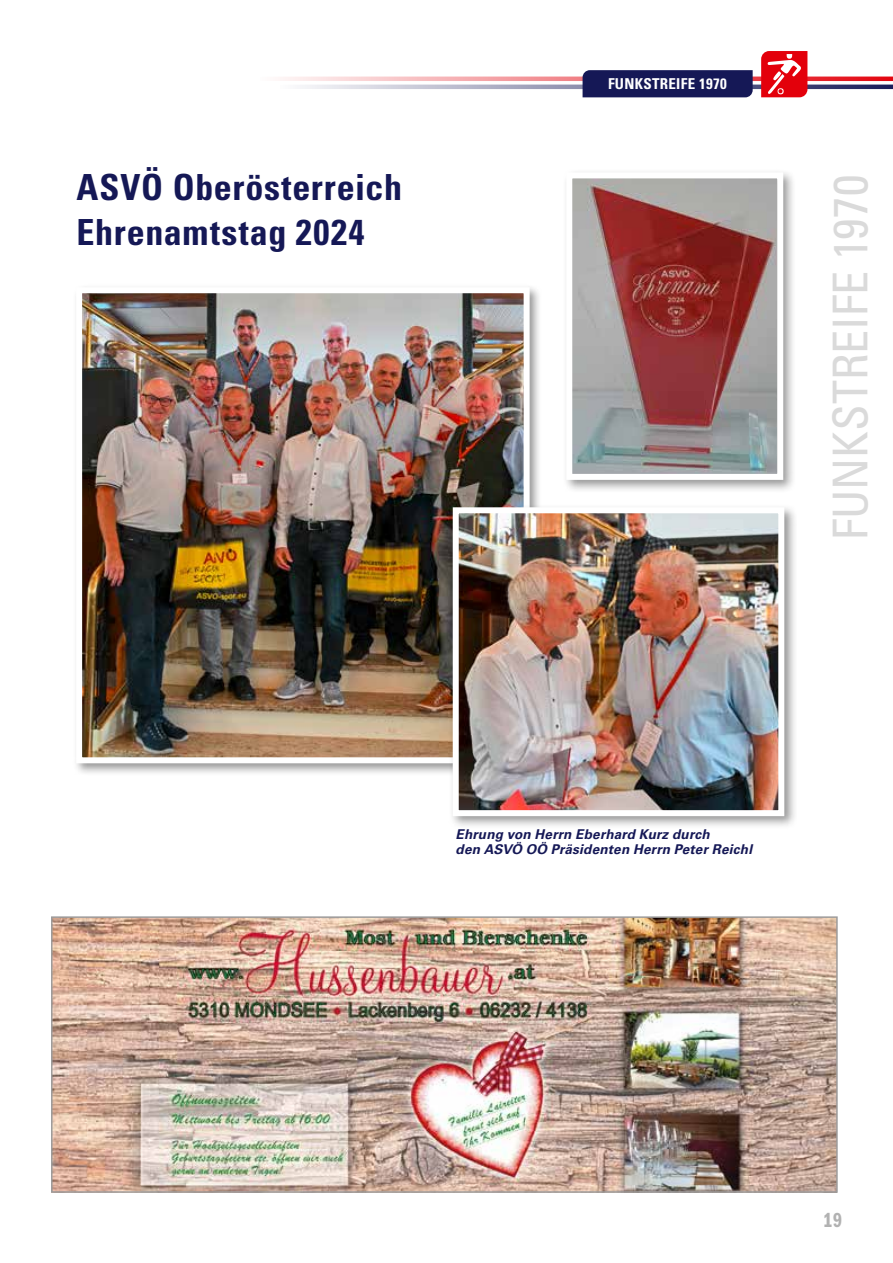
<style>
.page{position:relative;width:893px;height:1263px;background:#fff}
.page>*{position:absolute;margin:0;border:0;box-sizing:border-box;transform-origin:0 0}
.t1{font:condensed 48px "Univers LT Std";color:#dadada}
.t2{font:700 condensed 36px/45px "Univers LT Std";letter-spacing:.025em;color:#151856}
.t3{font:21px "ITC Franklin Gothic Std Dm Cp";color:#b2b2b2}
.t4{font:700 condensed 15px "Univers LT Std";letter-spacing:.02em;color:#fff}
.t5{font:italic 700 13.5px/15.8px "Univers LT Std";letter-spacing:.015em;color:#151856}
</style>
<div class="page">
<div style="left:562px;top:168px;width:234px;height:325px;background:#000;opacity:.4"></div>
<img style="left:573px;top:179px;width:203px;height:294px">
<div style="left:566px;top:172px;width:217px;height:308px;border:6px solid #fff"></div>
<div style="left:72px;top:283px;width:470px;height:493px;background:#000;opacity:.4"></div>
<img style="left:83px;top:294px;width:440px;height:462px">
<div style="left:76px;top:287px;width:454px;height:476px;border:6px solid #fff"></div>
<div style="left:448px;top:503px;width:349px;height:326px;background:#000;opacity:.4"></div>
<img style="left:460px;top:514px;width:317px;height:295px">
<div style="left:453px;top:507px;width:331px;height:309px;border:6px solid #fff"></div>
<svg style="left:283px;top:77px;width:610px;height:4px;background:#f29297"></svg>
<svg style="left:302px;top:85px;width:591px;height:4px"></svg>
<svg style="left:761px;top:51px;width:46px;height:46px;background:#e82f38"></svg>
<div style="left:583px;top:70px;width:170px;height:27px;background:#151856"></div>
<img style="left:54px;top:919px;width:781px;height:271px">
<div style="left:51px;top:916px;width:787px;height:277px;border:2px solid #9d9c9c"></div>
<h2 class="t2" style="left:77px;top:165px;width:327px">ASVÖ Oberösterreich<br>Ehrenamtstag 2024</h2>
<p class="t4" style="left:608px;top:75px;width:120px">FUNKSTREIFE 1970</p>
<h1 class="t1" style="left:820px;top:540px;width:367px;rotate:-90deg">FUNKSTREIFE 1970</h1>
<p class="t5" style="left:456px;top:826px;width:298px">Ehrung von Herrn Eberhard Kurz durch<br>den ASVÖ OÖ Präsidenten Herrn Peter Reichl</p>
<h3 class="t3" style="left:824px;top:1209px;width:20px">19</h3>
</div>
